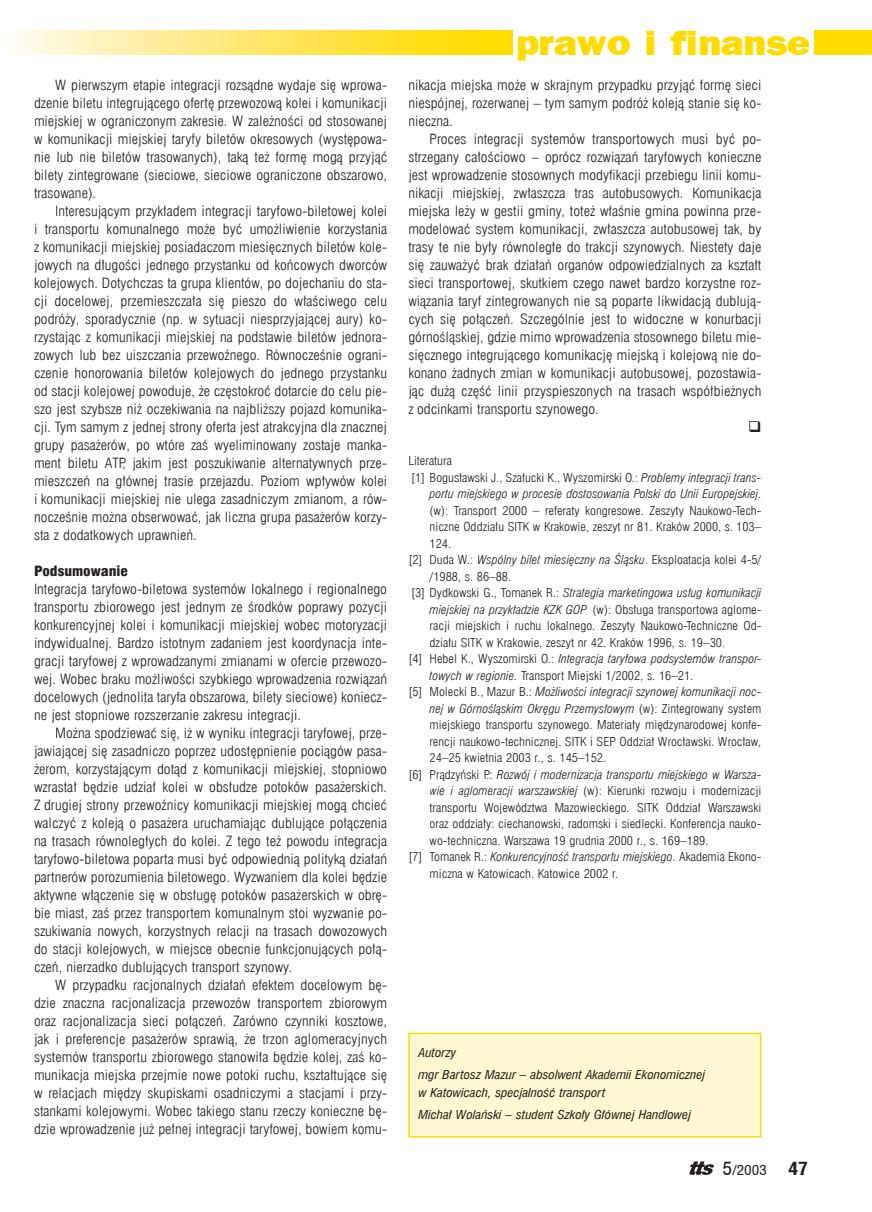
<style>
.page{position:relative;width:872px;height:1212px;background:#fff}
.page>*{position:absolute;margin:0;border:0;box-sizing:border-box;transform-origin:0 0}
.t1{font:36px "Frankfurt Goth Hvypl";color:#ffdc01;scale:1.1 1}
.t2{font:13.8px/18px "Swis 721 Lt Cn EU Normal";color:#231f20;text-align:justify;scale:1.1 1}
.t3{font:13.8px "Swis 721 Blk Cn EU Normal";color:#231f20;scale:1.1 1}
.t4{font:13.8px "Switzerland Condpl";color:#231f20;scale:1.1 1}
.t5{font:12px/16.5px "Swis 721 Lt Cn EU Normal";color:#231f20;text-align:justify;scale:1.1 1}
.t6{font:12px/16.5px "Swis 721 Lt Cn EU Italic";color:#231f20;text-align:right;scale:1.1 1}
.t7{font:12px/22.2px "Swis 721 Cn EU Italic";color:#211c13;scale:1.1 1}
.s1{font-family:"Swis 721 Lt Cn EU Italic"}
.s2{font-family:"Swis 721 Lt Cn EU Normal"}
.s3{font-size:18px}
.s4{font-weight:700;font-size:18px}
</style>
<div class="page">
<div style="left:814px;top:30px;width:58px;height:25px;background:#ffdc01"></div>
<div style="left:4px;top:30px;width:508px;height:25px;background:linear-gradient(to right,#fef9ef,#ffd800)"></div>
<svg style="left:689px;top:1161px;width:25px;height:14px"></svg>
<div style="left:408px;top:1033px;width:353px;height:105px;background:#fef7d4"></div>
<p class="t2" style="left:34px;top:76px;width:322px;text-indent:21px">W pierwszym etapie integracji rozsądne wydaje się wprowa&shy;dzenie biletu integrującego ofertę przewozową kolei i komunikacji miejskiej w ograniczonym zakresie. W zależności od stosowanej w komunikacji miejskiej taryfy biletów okresowych (występowa&shy;nie lub nie biletów trasowanych), taką też formę mogą przyjąć bilety zintegrowane (sieciowe, sieciowe ograniczone obszarowo, trasowane).</p>
<p class="t2" style="left:34px;top:202px;width:322px;text-indent:21px">Interesującym przykładem integracji taryfowo-biletowej kolei i transportu komunalnego może być umożliwienie korzystania z komunikacji miejskiej posiadaczom miesięcznych biletów kole&shy;jowych na długości jednego przystanku od końcowych dworców kolejowych. Dotychczas ta grupa klientów, po dojechaniu do sta&shy;cji docelowej, przemieszczała się pieszo do właściwego celu podróży, sporadycznie (np. w sytuacji niesprzyjającej aury) ko&shy;rzystając z komunikacji miejskiej na podstawie biletów jednora&shy;zowych lub bez uiszczania przewoźnego. Równocześnie ograni&shy;czenie honorowania biletów kolejowych do jednego przystanku od stacji kolejowej powoduje, że częstokroć dotarcie do celu pie&shy;szo jest szybsze niż oczekiwania na najbliższy pojazd komunika&shy;cji. Tym samym z jednej strony oferta jest atrakcyjna dla znacznej grupy pasażerów, po wtóre zaś wyeliminowany zostaje manka&shy;ment biletu ATP, jakim jest poszukiwanie alternatywnych prze&shy;mieszczeń na głównej trasie przejazdu. Poziom wpływów kolei i komunikacji miejskiej nie ulega zasadniczym zmianom, a rów&shy;nocześnie można obserwować, jak liczna grupa pasażerów korzy&shy;sta z dodatkowych uprawnień.</p>
<p class="t3" style="left:34px;top:562px;width:87px">Podsumowanie</p>
<p class="t2" style="left:34px;top:580px;width:322px">Integracja taryfowo-biletowa systemów lokalnego i regionalnego transportu zbiorowego jest jednym ze środków poprawy pozycji konkurencyjnej kolei i komunikacji miejskiej wobec motoryzacji indywidualnej. Bardzo istotnym zadaniem jest koordynacja inte&shy;gracji taryfowej z wprowadzanymi zmianami w ofercie przewozo&shy;wej. Wobec braku możliwości szybkiego wprowadzenia rozwiązań docelowych (jednolita taryfa obszarowa, bilety sieciowe) koniecz&shy;ne jest stopniowe rozszerzanie zakresu integracji.</p>
<p class="t2" style="left:34px;top:724px;width:322px;text-indent:21px">Można spodziewać się, iż w wyniku integracji taryfowej, prze&shy;jawiającej się zasadniczo poprzez udostępnienie pociągów pasa&shy;żerom, korzystającym dotąd z komunikacji miejskiej, stopniowo wzrastał będzie udział kolei w obsłudze potoków pasażerskich.<br>Z drugiej strony przewoźnicy komunikacji miejskiej mogą chcieć walczyć z koleją o pasażera uruchamiając dublujące połączenia na trasach równoległych do kolei. Z tego też powodu integracja taryfowo-biletowa poparta musi być odpowiednią polityką działań partnerów porozumienia biletowego. Wyzwaniem dla kolei będzie aktywne włączenie się w obsługę potoków pasażerskich w obrę&shy;bie miast, zaś przez transportem komunalnym stoi wyzwanie po&shy;szukiwania nowych, korzystnych relacji na trasach dowozowych do stacji kolejowych, w miejsce obecnie funkcjonujących połą&shy;czeń, nierzadko dublujących transport szynowy.</p>
<p class="t2" style="left:34px;top:976px;width:322px;text-indent:21px">W przypadku racjonalnych działań efektem docelowym bę&shy;dzie znaczna racjonalizacja przewozów transportem zbiorowym oraz racjonalizacja sieci połączeń. Zarówno czynniki kosztowe, jak i preferencje pasażerów sprawią, że trzon aglomeracyjnych systemów transportu zbiorowego stanowiła będzie kolej, zaś ko&shy;munikacja miejska przejmie nowe potoki ruchu, kształtujące się w relacjach między skupiskami osadniczymi a stacjami i przy&shy;stankami kolejowymi. Wobec takiego stanu rzeczy konieczne bę&shy;dzie wprowadzenie już pełnej integracji taryfowej, bowiem komu-</p>
<h1 class="t1" style="left:516px;top:21px;width:268px">prawo i finanse</h1>
<p class="t2" style="left:408px;top:76px;width:322px">nikacja miejska może w skrajnym przypadku przyjąć formę sieci niespójnej, rozerwanej – tym samym podróż koleją stanie się ko&shy;nieczna.</p>
<p class="t2" style="left:408px;top:130px;width:322px;text-indent:21px">Proces integracji systemów transportowych musi być po&shy;strzegany całościowo – oprócz rozwiązań taryfowych konieczne jest wprowadzenie stosownych modyfikacji przebiegu linii komu&shy;nikacji miejskiej, zwłaszcza tras autobusowych. Komunikacja miejska leży w gestii gminy, toteż właśnie gmina powinna prze&shy;modelować system komunikacji, zwłaszcza autobusowej tak, by trasy te nie były równoległe do trakcji szynowych. Niestety daje się zauważyć brak działań organów odpowiedzialnych za kształt sieci transportowej, skutkiem czego nawet bardzo korzystne roz&shy;wiązania taryf zintegrowanych nie są poparte likwidacją dublują&shy;cych się połączeń. Szczególnie jest to widoczne w konurbacji górnośląskiej, gdzie mimo wprowadzenia stosownego biletu mie&shy;sięcznego integrującego komunikację miejską i kolejową nie do&shy;konano żadnych zmian w komunikacji autobusowej, pozostawia&shy;jąc dużą część linii przyspieszonych na trasach współbieżnych z odcinkami transportu szynowego.</p>
<p class="t5" style="left:408px;top:453px;width:322px">Literatura<br>[1] Bogusławski J., Szałucki K., Wyszomirski O.: <span class="s1">Problemy integracji trans-</span></p>
<p class="t6" style="left:429px;top:486px;width:303px">portu miejskiego w procesie dostosowania Polski do Unii Europejskiej<span class="s2">.</span></p>
<p class="t5" style="left:429px;top:502px;width:303px">(w): Transport 2000 – referaty kongresowe. Zeszyty Naukowo-Tech-</p>
<p class="t5" style="left:429px;top:519px;width:303px">niczne Oddziału SITK w Krakowie, zeszyt nr 81. Kraków 2000, s. 103–</p>
<p class="t5" style="left:429px;top:535px;width:21px">124.</p>
<p class="t5" style="left:408px;top:552px;width:322px">[2] Duda W.: <span class="s1">Wspólny bilet miesięczny na Śląsku</span>. Eksploatacja kolei 4-5/</p>
<p class="t5" style="left:429px;top:568px;width:76px">/1988, s. 86–88.</p>
<p class="t6" style="left:411px;top:585px;width:320px"><span class="s2">[3] Dydkowski G., Tomanek R.:</span> Strategia marketingowa usług komunikacji</p>
<p class="t5" style="left:429px;top:601px;width:303px"><span class="s1">miejskiej na przykładzie KZK GOP</span> (w): Obsługa transportowa aglome&shy;racji miejskich i ruchu lokalnego. Zeszyty Naukowo-Techniczne Od&shy;działu SITK w Krakowie, zeszyt nr 42. Kraków 1996, s. 19–30.</p>
<p class="t6" style="left:408px;top:651px;width:322px"><span class="s2">[4] Hebel K., Wyszomirski O.:</span> Integracja taryfowa podsystemów transpor-</p>
<p class="t5" style="left:429px;top:667px;width:241px"><span class="s1">towych w regionie.</span> Transport Miejski 1/2002, s. 16–21.</p>
<p class="t6" style="left:408px;top:684px;width:322px"><span class="s2">[5] Molecki B., Mazur B.:</span> Możliwości integracji szynowej komunikacji noc&shy;nej w Górnośląskim Okręgu Przemysłowym <span class="s2">(w): Zintegrowany system</span></p>
<p class="t5" style="left:429px;top:717px;width:303px">miejskiego transportu szynowego. Materiały międzynarodowej konfe&shy;rencji naukowo-technicznej. SITK i SEP Oddział Wrocławski. Wrocław, 24–25 kwietnia 2003 r., s. 145–152.</p>
<p class="t6" style="left:408px;top:766px;width:322px"><span class="s2">[6] Prądzyński P.:</span> Rozwój i modernizacja transportu miejskiego w Warsza-</p>
<p class="t5" style="left:429px;top:783px;width:303px"><span class="s1">wie i aglomeracji warszawskiej</span> (w): Kierunki rozwoju i modernizacji transportu Województwa Mazowieckiego. SITK Oddział Warszawski oraz oddziały: ciechanowski, radomski i siedlecki. Konferencja nauko&shy;wo-techniczna. Warszawa 19 grudnia 2000 r., s. 169–189.</p>
<p class="t6" style="left:408px;top:849px;width:322px"><span class="s2">[7] Tomanek R.:</span> Konkurencyjność transportu miejskiego<span class="s2">. Akademia Ekono-</span></p>
<p class="t5" style="left:429px;top:865px;width:173px">miczna w Katowicach. Katowice 2002 r.</p>
<p class="t7" style="left:418px;top:1042px;width:262px">Autorzy<br>mgr Bartosz Mazur – absolwent Akademii Ekonomicznej</p>
<p class="t7" style="left:418px;top:1082px;width:249px">w Katowicach, specjalność transport<br>Michał Wolański – student Szkoły Głównej Handlowej</p>
<p class="t4" style="left:722px;top:1160px;width:79px"><span class="s3">5</span>/2003 <span class="s4">47</span></p>
</div>
